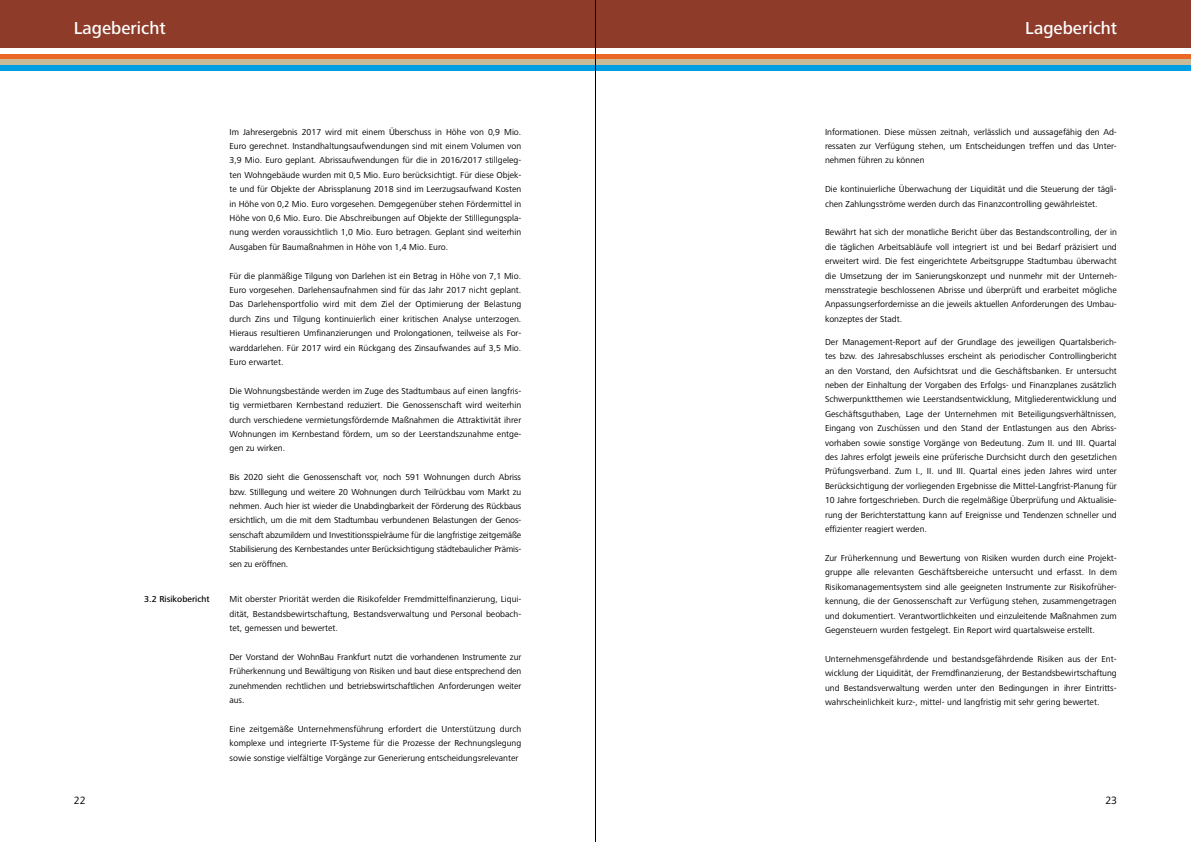
<style>
.page{position:relative;width:1191px;height:842px;background:#fff}
.page>*{position:absolute;margin:0;border:0;box-sizing:border-box;transform-origin:0 0}
.t1{font:500 18px "Frutiger Next LT";color:#fff}
.t2{font:11px "Frutiger Next LT";color:#000}
.t3{font:9px/14.4px "Frutiger Next LT";color:#000;text-align:justify}
.t4{font:500 9px "Frutiger Next LT";color:#000}
</style>
<div class="page">
<div style="left:595px;top:0;width:596px;height:48px;background:#8f3b2a"></div>
<div style="left:595px;top:54px;width:596px;height:5px;background:#ec6725"></div>
<div style="left:595px;top:65px;width:596px;height:6px;background:#009fe3"></div>
<div style="left:595px;top:59px;width:596px;height:6px;background:#c9bb97"></div>
<div style="left:0;top:0;width:595px;height:48px;background:#8f3b2a"></div>
<div style="left:0;top:54px;width:595px;height:5px;background:#ec6725"></div>
<div style="left:0;top:65px;width:595px;height:6px;background:#009fe3"></div>
<div style="left:0;top:59px;width:595px;height:6px;background:#c9bb97"></div>
<hr style="left:595px;top:0;width:1px;height:842px;background:#000">
<h1 class="t1" style="left:74px;top:18px;width:93px">Lagebericht</h1>
<h1 class="t1" style="left:1025px;top:18px;width:93px">Lagebericht</h1>
<p class="t3" style="left:229px;top:124px;width:293px">Im Jahresergebnis 2017 wird mit einem Überschuss in Höhe von 0,9 Mio.<br>Euro gerechnet. Instandhaltungsaufwendungen sind mit einem Volumen von 3,9 Mio. Euro geplant. Abrissaufwendungen für die in 2016/2017 stillgeleg&shy;ten Wohngebäude wurden mit 0,5 Mio. Euro berücksichtigt. Für diese Objek&shy;te und für Objekte der Abrissplanung 2018 sind im Leerzugsaufwand Kosten in Höhe von 0,2 Mio. Euro vorgesehen. Demgegenüber stehen Fördermittel in Höhe von 0,6 Mio. Euro. Die Abschreibungen auf Objekte der Stilllegungspla&shy;nung werden voraussichtlich 1,0 Mio. Euro betragen. Geplant sind weiterhin Ausgaben für Baumaßnahmen in Höhe von 1,4 Mio. Euro.</p>
<p class="t3" style="left:229px;top:268px;width:293px">Für die planmäßige Tilgung von Darlehen ist ein Betrag in Höhe von 7,1 Mio.<br>Euro vorgesehen. Darlehensaufnahmen sind für das Jahr 2017 nicht geplant.<br>Das Darlehensportfolio wird mit dem Ziel der Optimierung der Belastung durch Zins und Tilgung kontinuierlich einer kritischen Analyse unterzogen.<br>Hieraus resultieren Umfinanzierungen und Prolongationen, teilweise als For&shy;warddarlehen. Für 2017 wird ein Rückgang des Zinsaufwandes auf 3,5 Mio.<br>Euro erwartet.</p>
<p class="t3" style="left:229px;top:384px;width:293px">Die Wohnungsbestände werden im Zuge des Stadtumbaus auf einen langfris&shy;tig vermietbaren Kernbestand reduziert. Die Genossenschaft wird weiterhin durch verschiedene vermietungsfördernde Maßnahmen die Attraktivität ihrer Wohnungen im Kernbestand fördern, um so der Leerstandszunahme entge&shy;gen zu wirken.</p>
<p class="t3" style="left:229px;top:470px;width:293px">Bis 2020 sieht die Genossenschaft vor, noch 591 Wohnungen durch Abriss bzw. Stilllegung und weitere 20 Wohnungen durch Teilrückbau vom Markt zu nehmen. Auch hier ist wieder die Unabdingbarkeit der Förderung des Rückbaus ersichtlich, um die mit dem Stadtumbau verbundenen Belastungen der Genos&shy;senschaft abzumildern und Investitionsspielräume für die langfristige zeitgemäße Stabilisierung des Kernbestandes unter Berücksichtigung städtebaulicher Prämis&shy;sen zu eröffnen.</p>
<p class="t4" style="left:144px;top:594px;width:67px">3.2 Risikobericht</p>
<p class="t3" style="left:229px;top:592px;width:293px">Mit oberster Priorität werden die Risikofelder Fremdmittelfinanzierung, Liqui&shy;dität, Bestandsbewirtschaftung, Bestandsverwaltung und Personal beobach&shy;tet, gemessen und bewertet.</p>
<p class="t3" style="left:229px;top:650px;width:293px">Der Vorstand der WohnBau Frankfurt nutzt die vorhandenen Instrumente zur Früherkennung und Bewältigung von Risiken und baut diese entsprechend den zunehmenden rechtlichen und betriebswirtschaftlichen Anforderungen weiter aus.</p>
<p class="t3" style="left:229px;top:722px;width:293px">Eine zeitgemäße Unternehmensführung erfordert die Unterstützung durch komplexe und integrierte IT-Systeme für die Prozesse der Rechnungslegung sowie sonstige vielfältige Vorgänge zur Generierung entscheidungsrelevanter</p>
<p class="t3" style="left:825px;top:124px;width:293px">Informationen. Diese müssen zeitnah, verlässlich und aussagefähig den Ad&shy;ressaten zur Verfügung stehen, um Entscheidungen treffen und das Unter&shy;nehmen führen zu können</p>
<p class="t3" style="left:825px;top:182px;width:293px">Die kontinuierliche Überwachung der Liquidität und die Steuerung der tägli&shy;chen Zahlungsströme werden durch das Finanzcontrolling gewährleistet.</p>
<p class="t3" style="left:825px;top:225px;width:293px">Bewährt hat sich der monatliche Bericht über das Bestandscontrolling, der in die täglichen Arbeitsabläufe voll integriert ist und bei Bedarf präzisiert und erweitert wird. Die fest eingerichtete Arbeitsgruppe Stadtumbau überwacht die Umsetzung der im Sanierungskonzept und nunmehr mit der Unterneh&shy;mensstrategie beschlossenen Abrisse und überprüft und erarbeitet mögliche Anpassungserfordernisse an die jeweils aktuellen Anforderungen des Umbau&shy;konzeptes der Stadt.</p>
<p class="t3" style="left:825px;top:335px;width:293px">Der Management-Report auf der Grundlage des jeweiligen Quartalsberich&shy;tes bzw. des Jahresabschlusses erscheint als periodischer Controllingbericht an den Vorstand, den Aufsichtsrat und die Geschäftsbanken. Er untersucht neben der Einhaltung der Vorgaben des Erfolgs- und Finanzplanes zusätzlich Schwerpunktthemen wie Leerstandsentwicklung, Mitgliederentwicklung und Geschäftsguthaben, Lage der Unternehmen mit Beteiligungsverhältnissen, Eingang von Zuschüssen und den Stand der Entlastungen aus den Abriss&shy;vorhaben sowie sonstige Vorgänge von Bedeutung. Zum II. und III. Quartal des Jahres erfolgt jeweils eine prüferische Durchsicht durch den gesetzlichen Prüfungsverband. Zum I., II. und III. Quartal eines jeden Jahres wird unter Berücksichtigung der vorliegenden Ergebnisse die Mittel-Langfrist-Planung für 10 Jahre fortgeschrieben. Durch die regelmäßige Überprüfung und Aktualisie&shy;rung der Berichterstattung kann auf Ereignisse und Tendenzen schneller und effizienter reagiert werden.</p>
<p class="t3" style="left:825px;top:551px;width:293px">Zur Früherkennung und Bewertung von Risiken wurden durch eine Projekt&shy;gruppe alle relevanten Geschäftsbereiche untersucht und erfasst. In dem Risikomanagementsystem sind alle geeigneten Instrumente zur Risikofrüher&shy;kennung, die der Genossenschaft zur Verfügung stehen, zusammengetragen und dokumentiert. Verantwortlichkeiten und einzuleitende Maßnahmen zum Gegensteuern wurden festgelegt. Ein Report wird quartalsweise erstellt.</p>
<p class="t3" style="left:825px;top:651px;width:293px">Unternehmensgefährdende und bestandsgefährdende Risiken aus der Ent&shy;wicklung der Liquidität, der Fremdfinanzierung, der Bestandsbewirtschaftung und Bestandsverwaltung werden unter den Bedingungen in ihrer Eintritts&shy;wahrscheinlichkeit kurz-, mittel- und langfristig mit sehr gering bewertet.</p>
<p class="t2" style="left:74px;top:795px;width:13px">22</p>
<p class="t2" style="left:1105px;top:795px;width:13px">23</p>
</div>
